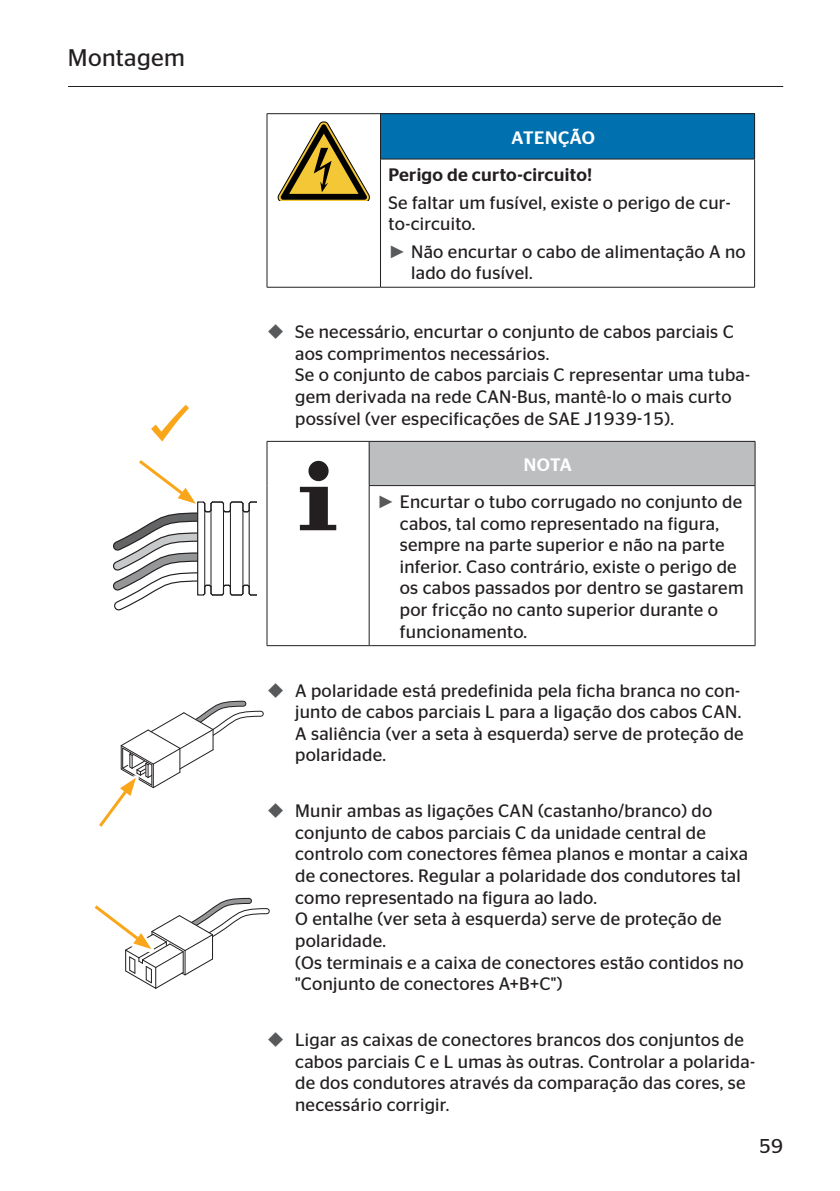
<style>
.page{position:relative;width:840px;height:1191px;background:#fff}
.page>*{position:absolute;margin:0;border:0;box-sizing:border-box;transform-origin:0 0}
.t1{font:24px "Continental Stag Sans";letter-spacing:.015em;color:#231f20}
.t2{font:20px "Continental Stag Sans";color:#231f20}
.t3{font:18px/21.6px "Continental Stag Sans";letter-spacing:.015em;color:#231f20}
.t4{font:500 18px "Continental Stag Sans";letter-spacing:.015em;color:#231f20}
.t5{font:500 18px "Continental Stag Sans";letter-spacing:.035em;color:#fff}
.s1{font-family:"Arial";color:#58595b}
.s2{font-weight:500;color:#fff}
</style>
<div class="page">
<hr style="left:68px;top:86px;width:714px;height:1px;background:#231f20">
<div style="left:380px;top:114px;width:374px;height:45px;background:#0070af"></div>
<hr style="left:266px;top:287px;width:114px;height:1px;background:#231f20">
<hr style="left:266px;top:113px;width:114px;height:1px;background:#231f20">
<hr style="left:266px;top:114px;width:1px;height:45px;background:#231f20">
<hr style="left:266px;top:159px;width:1px;height:128px;background:#231f20">
<hr style="left:380px;top:159px;width:1px;height:128px;background:#231f20">
<hr style="left:753px;top:159px;width:1px;height:128px;background:#231f20">
<hr style="left:380px;top:287px;width:374px;height:1px;background:#231f20">
<hr style="left:380px;top:113px;width:374px;height:1px;background:#231f20">
<hr style="left:380px;top:114px;width:1px;height:45px;background:#231f20">
<hr style="left:753px;top:114px;width:1px;height:45px;background:#231f20">
<hr style="left:380px;top:159px;width:374px;height:1px;background:#231f20">
<svg style="left:278px;top:122px;width:91px;height:79px"></svg>
<div style="left:369px;top:441px;width:385px;height:44px;background:#bcbec0"></div>
<hr style="left:266px;top:645px;width:103px;height:1px;background:#231f20">
<hr style="left:266px;top:441px;width:103px;height:1px;background:#231f20">
<hr style="left:266px;top:441px;width:1px;height:44px;background:#231f20">
<hr style="left:266px;top:485px;width:1px;height:160px;background:#231f20">
<hr style="left:368px;top:486px;width:1px;height:159px;background:#231f20">
<hr style="left:754px;top:486px;width:1px;height:159px;background:#231f20">
<hr style="left:369px;top:645px;width:385px;height:1px;background:#231f20">
<hr style="left:369px;top:441px;width:385px;height:1px;background:#231f20">
<hr style="left:368px;top:441px;width:1px;height:44px;background:#231f20">
<hr style="left:754px;top:441px;width:1px;height:44px;background:#231f20">
<hr style="left:369px;top:485px;width:385px;height:1px;background:#231f20">
<svg style="left:308px;top:461px;width:20px;height:20px"></svg>
<svg style="left:300px;top:487px;width:36px;height:43px"></svg>
<svg style="left:113px;top:460px;width:143px;height:151px"></svg>
<svg style="left:151px;top:405px;width:38px;height:36px"></svg>
<svg style="left:94px;top:897px;width:176px;height:92px"></svg>
<svg style="left:99px;top:700px;width:165px;height:127px"></svg>
<h1 class="t1" style="left:68px;top:44px;width:118px">Montagem</h1>
<p class="t5" style="left:511px;top:127px;width:85px">ATENÇÃO</p>
<p class="t4" style="left:388px;top:165px;width:205px">Perigo de curto-circuito!</p>
<p class="t3" style="left:388px;top:191px;width:343px">Se faltar um fusível, existe o perigo de cur&shy;to-circuito.</p>
<p class="t3" style="left:411px;top:240px;width:336px;text-indent:-23px"><span class="s1">►</span> Não encurtar o cabo de alimentação A no lado do fusível.</p>
<p class="t3" style="left:295px;top:321px;width:456px">Se necessário, encurtar o conjunto de cabos parciais C aos comprimentos necessários.<br>Se o conjunto de cabos parciais C representar uma tuba&shy;gem derivada na rede CAN-Bus, mantê-lo o mais curto possível (ver especificações de SAE J1939-15).</p>
<p class="t3" style="left:377px;top:446px;width:366px;line-height:37.2px;text-indent:147px"><span class="s2">NOTA<br></span><span class="s1">►</span> Encurtar o tubo corrugado no conjunto de</p>
<p class="t3" style="left:399px;top:512px;width:345px">cabos, tal como representado na figura, sempre na parte superior e não na parte inferior. Caso contrário, existe o perigo de os cabos passados por dentro se gastarem por fricção no canto superior durante o funcionamento.</p>
<p class="t3" style="left:295px;top:679px;width:450px">A polaridade está predefinida pela ficha branca no con&shy;junto de cabos parciais L para a ligação dos cabos CAN.<br>A saliência (ver a seta à esquerda) serve de proteção de polaridade.</p>
<p class="t3" style="left:295px;top:800px;width:454px">Munir ambas as ligações CAN (castanho/branco) do conjunto de cabos parciais C da unidade central de controlo com conectores fêmea planos e montar a caixa de conectores. Regular a polaridade dos condutores tal como representado na figura ao lado.<br>O entalhe (ver seta à esquerda) serve de proteção de polaridade.<br>(Os terminais e a caixa de conectores estão contidos no "Conjunto de conectores A+B+C")</p>
<p class="t3" style="left:295px;top:1028px;width:461px">Ligar as caixas de conectores brancos dos conjuntos de cabos parciais C e L umas às outras. Controlar a polarida&shy;de dos condutores através da comparação das cores, se necessário corrigir.</p>
<p class="t2" style="left:758px;top:1134px;width:25px">59</p>
</div>
